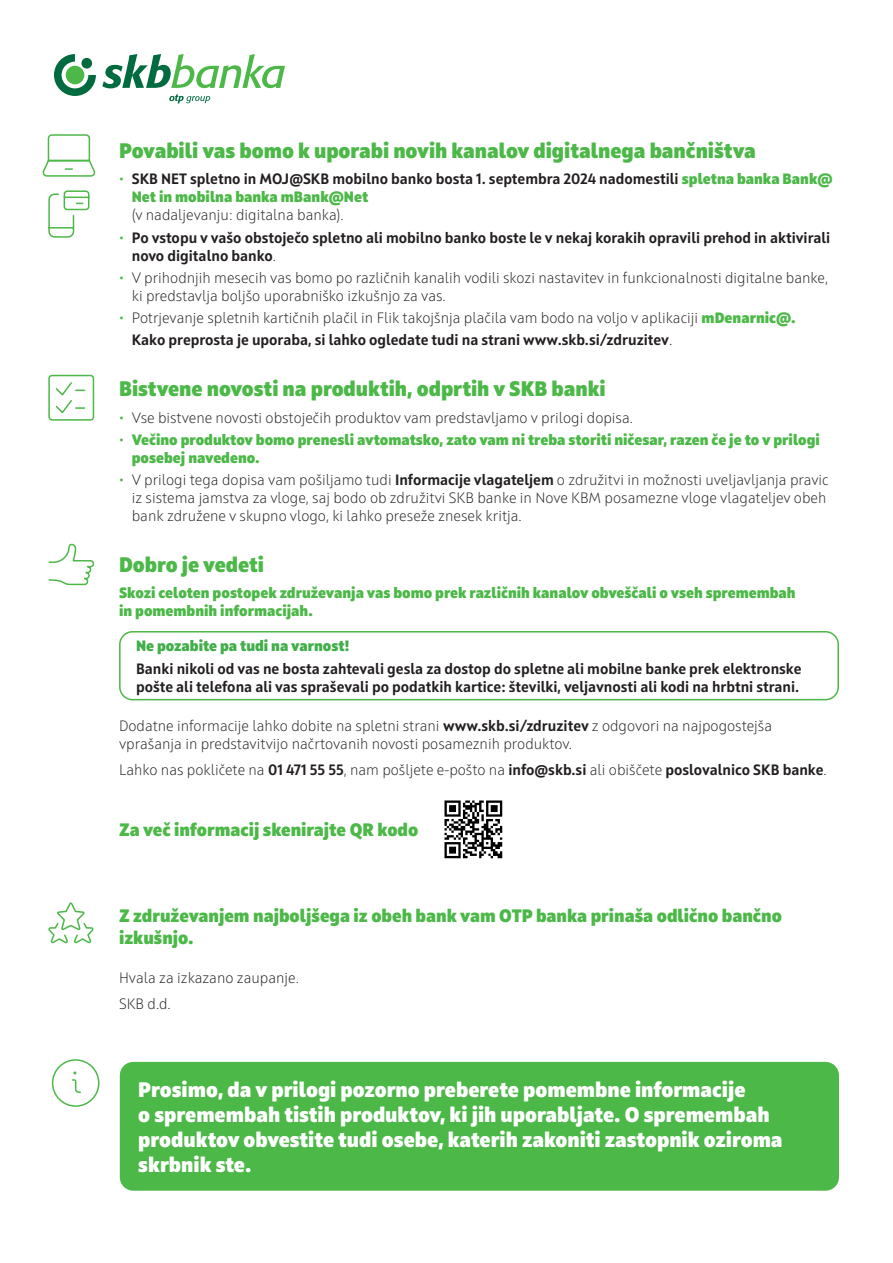
<style>
.page{position:relative;width:893px;height:1263px;background:#fff}
.page>*{position:absolute;margin:0;border:0;box-sizing:border-box;transform-origin:0 0}
.t1{font:800 21px/25.2px "Squad";color:#fff}
.t2{font:800 21px "Squad";color:#4cb848}
.t3{font:800 18px/21.6px "Squad";color:#4cb848}
.t4{font:300 15px/18px "Squad";color:#231f20}
.t5{font:700 15px/18px "Squad";color:#231f20}
.t6{font:800 15px/18px "Squad";color:#4cb848}
.t7{font:800 15px "Squad";color:#40ae49}
.s1{font-weight:400;color:#4cb848}
.s2{font-weight:800;color:#4cb848}
.s3{font-weight:300}
.s4{font-weight:700}
.s5{font-weight:400}
</style>
<div class="page">
<svg style="left:54px;top:54px;width:42px;height:42px"></svg>
<div style="left:66px;top:66px;width:18px;height:18px;background:#4cb848;border-radius:50%"></div>
<div style="left:81px;top:58px;width:11px;height:11px;background:#006b3f;border-radius:50%"></div>
<svg style="left:102px;top:54px;width:183px;height:34px"></svg>
<svg style="left:169px;top:94px;width:41px;height:9px"></svg>
<div style="left:119px;top:631px;width:720px;height:69px;border:2px solid #4cb848;border-radius:13px"></div>
<img style="left:444px;top:800px;width:59px;height:59px">
<div style="left:121px;top:1063px;width:717px;height:127px;background:#4cb848;border-radius:13px"></div>
<div style="left:120px;top:1062px;width:719px;height:129px;border:2px solid #4cb848;border-radius:13px"></div>
<svg style="left:51px;top:1059px;width:49px;height:48px"></svg>
<svg style="left:48px;top:190px;width:42px;height:48px"></svg>
<svg style="left:42px;top:134px;width:54px;height:43px"></svg>
<svg style="left:48px;top:374px;width:47px;height:47px"></svg>
<svg style="left:48px;top:543px;width:47px;height:43px"></svg>
<svg style="left:48px;top:902px;width:46px;height:42px"></svg>
<h1 class="t2" style="left:119px;top:137px;width:638px">Povabili vas bomo k uporabi novih kanalov digitalnega bančništva</h1>
<p class="t5" style="left:132px;top:170px;width:702px;text-indent:-13px"><span class="s1">•</span> SKB NET spletno in MOJ@SKB mobilno banko bosta 1. septembra 2024 nadomestili <span class="s2">spletna banka Bank@<br>Net in mobilna banka mBank@Net</span></p>
<p class="t4" style="left:132px;top:206px;width:213px">(v nadaljevanju: digitalna banka).</p>
<p class="t5" style="left:132px;top:228px;width:700px;text-indent:-13px"><span class="s1">•</span> Po vstopu v vašo obstoječo spletno ali mobilno banko boste le v nekaj korakih opravili prehod in aktivirali novo digitalno banko<span class="s3">.</span></p>
<p class="t4" style="left:132px;top:269px;width:698px;text-indent:-13px"><span class="s1">•</span> V prihodnjih mesecih vas bomo po različnih kanalih vodili skozi nastavitev in funkcionalnosti digitalne banke, ki predstavlja boljšo uporabniško izkušnjo za vas.</p>
<p class="t4" style="left:132px;top:307px;width:665px;line-height:22.2px;text-indent:-13px"><span class="s1">•</span> Potrjevanje spletnih kartičnih plačil in Flik takojšnja plačila vam bodo na voljo v aplikaciji <span class="s2">mDenarnic@.<br></span><span class="s4">Kako preprosta je uporaba, si lahko ogledate tudi na strani www.skb.si/zdruzitev</span>.</p>
<h1 class="t2" style="left:119px;top:375px;width:488px">Bistvene novosti na produktih, odprtih v SKB banki</h1>
<p class="t4" style="left:119px;top:408px;width:515px"><span class="s1">•</span> Vse bistvene novosti obstoječih produktov vam predstavljamo v prilogi dopisa.</p>
<p class="t6" style="left:132px;top:431px;width:690px;text-indent:-13px"><span class="s5">•</span> Večino produktov bomo prenesli avtomatsko, zato vam ni treba storiti ničesar, razen če je to v prilogi posebej navedeno.</p>
<p class="t4" style="left:132px;top:471px;width:698px;text-indent:-13px"><span class="s1">•</span> V prilogi tega dopisa vam pošiljamo tudi <span class="s4">Informacije vlagateljem</span> o združitvi in možnosti uveljavljanja pravic iz sistema jamstva za vloge, saj bodo ob združitvi SKB banke in Nove KBM posamezne vloge vlagateljev obeh bank združene v skupno vlogo, ki lahko preseže znesek kritja.</p>
<h1 class="t2" style="left:119px;top:551px;width:147px">Dobro je vedeti</h1>
<p class="t6" style="left:119px;top:584px;width:678px">Skozi celoten postopek združevanja vas bomo prek različnih kanalov obveščali o vseh spremembah in pomembnih informacijah.</p>
<p class="t7" style="left:136px;top:636px;width:215px">Ne pozabite pa tudi na varnost!</p>
<p class="t5" style="left:136px;top:659px;width:667px">Banki nikoli od vas ne bosta zahtevali gesla za dostop do spletne ali mobilne banke prek elektronske pošte ali telefona ali vas spraševali po podatkih kartice: številki, veljavnosti ali kodi na hrbtni strani.</p>
<p class="t4" style="left:119px;top:717px;width:655px">Dodatne informacije lahko dobite na spletni strani <span class="s4">www.skb.si/zdruzitev</span> z odgovori na najpogostejša vprašanja in predstavitvijo načrtovanih novosti posameznih produktov.</p>
<p class="t4" style="left:119px;top:761px;width:709px">Lahko nas pokličete na <span class="s4">01 471 55 55</span>, nam pošljete e-pošto na <span class="s4">info@skb.si</span> ali obiščete <span class="s4">poslovalnico SKB banke</span>.</p>
<p class="t3" style="left:119px;top:818px;width:301px">Za več informacij skenirajte QR kodo</p>
<p class="t3" style="left:119px;top:905px;width:664px">Z združevanjem najboljšega iz obeh bank vam OTP banka prinaša odlično bančno izkušnjo.</p>
<p class="t4" style="left:119px;top:964px;width:181px;line-height:26.5px">Hvala za izkazano zaupanje.<br>SKB d.d.</p>
<h1 class="t1" style="left:138px;top:1076px;width:646px">Prosimo, da v prilogi pozorno preberete pomembne informacije<br>o spremembah tistih produktov, ki jih uporabljate. O spremembah produktov obvestite tudi osebe, katerih zakoniti zastopnik oziroma skrbnik ste.</h1>
</div>
